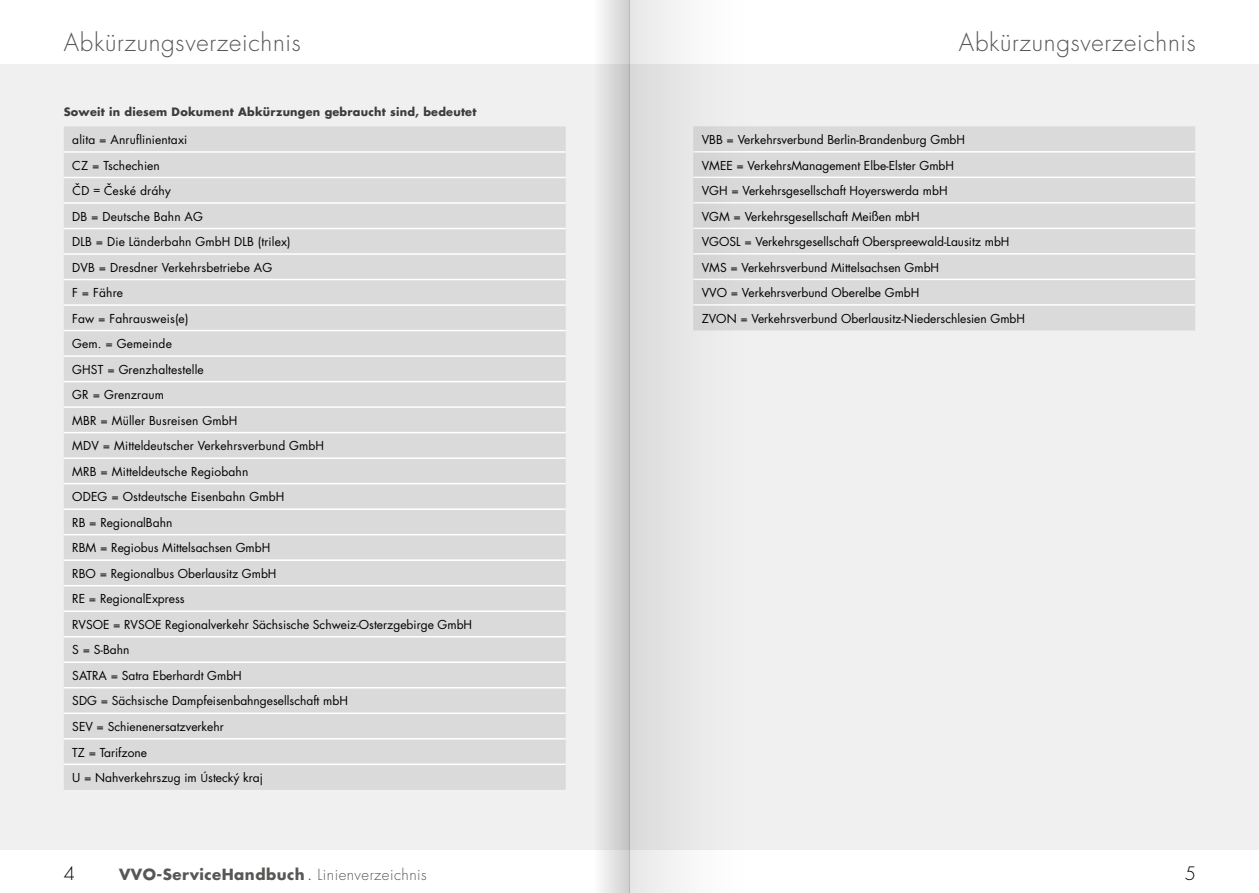
<style>
.page{position:relative;width:1259px;height:893px;background:#fff}
.page>*{position:absolute;margin:0;border:0;box-sizing:border-box;transform-origin:0 0}
.t1{font:300 24px "Futura Std";letter-spacing:.03em;color:#575756}
.t2{font:300 18px "Futura Std";color:#000}
.t3{font:700 15px "Futura Std";letter-spacing:.03em;color:#575756}
.t4{font:13.5px "Futura EFCE";letter-spacing:.01em;color:#000}
.t5{font:12px/25.5px "Futura Std";color:#000}
.t6{font:700 11.25px "Futura Std";letter-spacing:.02em;color:#3c3c3b}
.s1{font-family:"Futura EFCE"}
.s2{font-weight:400}
.s3{font-weight:300}
</style>
<div class="page">
<div style="left:629px;top:0;width:630px;height:850px;background:#f0f0f0"></div>
<div style="left:629px;top:0;width:630px;height:64px;background:#fff"></div>
<div style="left:0;top:0;width:629px;height:850px;background:#f0f0f0"></div>
<div style="left:0;top:0;width:629px;height:64px;background:#fff"></div>
<div style="left:826px;top:126px;width:369px;height:204px;background:#dadada"></div>
<hr style="left:693px;top:151px;width:502px;height:2px;background:#fff">
<hr style="left:693px;top:228px;width:502px;height:1px;background:#fff">
<hr style="left:693px;top:253px;width:502px;height:2px;background:#fff">
<hr style="left:693px;top:279px;width:502px;height:1px;background:#fff">
<hr style="left:693px;top:304px;width:502px;height:2px;background:#fff">
<hr style="left:693px;top:177px;width:502px;height:1px;background:#fff">
<hr style="left:693px;top:202px;width:502px;height:2px;background:#fff">
<div style="left:64px;top:126px;width:502px;height:664px;background:#dadada"></div>
<hr style="left:64px;top:151px;width:502px;height:2px;background:#fff">
<hr style="left:64px;top:177px;width:502px;height:1px;background:#fff">
<hr style="left:64px;top:202px;width:502px;height:2px;background:#fff">
<hr style="left:64px;top:228px;width:502px;height:1px;background:#fff">
<hr style="left:64px;top:253px;width:502px;height:2px;background:#fff">
<hr style="left:64px;top:279px;width:502px;height:1px;background:#fff">
<hr style="left:64px;top:304px;width:502px;height:2px;background:#fff">
<hr style="left:64px;top:330px;width:502px;height:1px;background:#fff">
<hr style="left:64px;top:355px;width:502px;height:2px;background:#fff">
<hr style="left:64px;top:381px;width:502px;height:1px;background:#fff">
<hr style="left:64px;top:406px;width:502px;height:2px;background:#fff">
<hr style="left:64px;top:432px;width:502px;height:1px;background:#fff">
<hr style="left:64px;top:457px;width:502px;height:2px;background:#fff">
<hr style="left:64px;top:483px;width:502px;height:1px;background:#fff">
<hr style="left:64px;top:508px;width:502px;height:2px;background:#fff">
<hr style="left:64px;top:534px;width:502px;height:1px;background:#fff">
<hr style="left:64px;top:559px;width:502px;height:2px;background:#fff">
<hr style="left:64px;top:585px;width:502px;height:1px;background:#fff">
<hr style="left:64px;top:610px;width:502px;height:2px;background:#fff">
<hr style="left:64px;top:636px;width:502px;height:1px;background:#fff">
<hr style="left:64px;top:661px;width:502px;height:2px;background:#fff">
<hr style="left:64px;top:687px;width:502px;height:1px;background:#fff">
<hr style="left:64px;top:712px;width:502px;height:2px;background:#fff">
<hr style="left:64px;top:738px;width:502px;height:1px;background:#fff">
<hr style="left:64px;top:763px;width:502px;height:2px;background:#fff">
<svg style="left:629px;top:0;width:197px;height:893px"></svg>
<svg style="left:601px;top:0;width:28px;height:893px;fill:#d6d6d6"></svg>
<h1 class="t1" style="left:64px;top:28px;width:238px">Abkürzungsverzeichnis</h1>
<h1 class="t1" style="left:959px;top:28px;width:238px">Abkürzungsverzeichnis</h1>
<p class="t6" style="left:64px;top:104px;width:414px">Soweit in diesem Dokument Abkürzungen gebraucht sind, bedeutet</p>
<p class="t5" style="left:72px;top:127px;width:116px">alita = Anruflinientaxi<br>CZ = Tschechien</p>
<p class="t4" style="left:72px;top:182px;width:100px">ČD = České dráhy</p>
<p class="t5" style="left:72px;top:204px;width:401px">DB = Deutsche Bahn AG<br>DLB = Die Länderbahn GmbH DLB (trilex)<br>DVB = Dresdner Verkehrsbetriebe AG<br>F = Fähre<br>Faw = Fahrausweis(e)<br>Gem. = Gemeinde<br>GHST = Grenzhaltestelle<br>GR = Grenzraum<br>MBR = Müller Busreisen GmbH<br>MDV = Mitteldeutscher Verkehrsverbund GmbH<br>MRB = Mitteldeutsche Regiobahn<br>ODEG = Ostdeutsche Eisenbahn GmbH<br>RB = RegionalBahn<br>RBM = Regiobus Mittelsachsen GmbH<br>RBO = Regionalbus Oberlausitz GmbH<br>RE = RegionalExpress<br>RVSOE = RVSOE Regionalverkehr Sächsische Schweiz-Osterzgebirge GmbH<br>S = S-Bahn<br>SATRA = Satra Eberhardt GmbH<br>SDG = Sächsische Dampfeisenbahngesellschaft mbH<br>SEV = Schienenersatzverkehr<br>TZ = Tarifzone<br>U = Nahverkehrszug im <span class="s1">Ú</span>stecký kraj</p>
<p class="t5" style="left:702px;top:127px;width:325px">VBB = Verkehrsverbund Berlin-Brandenburg GmbH<br>VMEE = VerkehrsManagement Elbe-Elster GmbH<br>VGH = Verkehrsgesellschaft Hoyerswerda mbH<br>VGM = Verkehrsgesellschaft Meißen mbH<br>VGOSL = Verkehrsgesellschaft Oberspreewald-Lausitz mbH VMS = Verkehrsverbund Mittelsachsen GmbH<br>VVO = Verkehrsverbund Oberelbe GmbH<br>ZVON = Verkehrsverbund Oberlausitz-Niederschlesien GmbH</p>
<h2 class="t2" style="left:64px;top:863px;width:13px">4</h2>
<p class="t3" style="left:119px;top:865px;width:309px">VVO-ServiceHandbuch <span class="s2">.</span> <span class="s3">Linienverzeichnis</span></p>
<h2 class="t2" style="left:1184px;top:863px;width:13px">5</h2>
</div>
